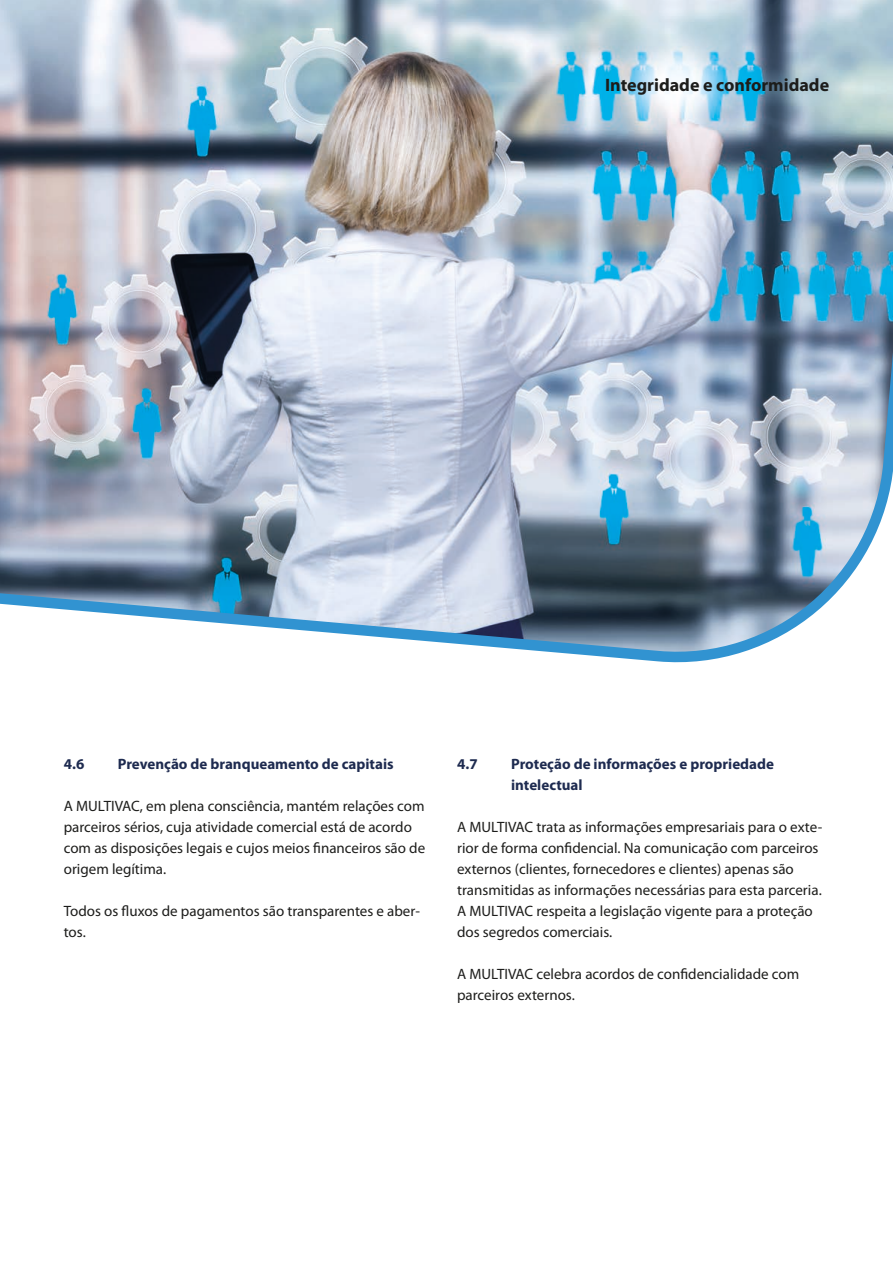
<style>
.page{position:relative;width:893px;height:1263px;background:#fff}
.page>*{position:absolute;margin:0;border:0;box-sizing:border-box;transform-origin:0 0}
.t1{font:700 18px "Myriad Pro";color:#1d1d1b}
.t2{font:15px/21px "Myriad Pro";color:#1d1d1b}
.t3{font:700 15px/21px "Myriad Pro";color:#1e2b50}
</style>
<div class="page">
<img style="left:0;top:0;width:893px;height:663px">
<p class="t1" style="left:605px;top:73px;width:226px">Integridade e conformidade</p>
<p class="t3" style="left:64px;top:753px;width:22px">4.6</p>
<p class="t3" style="left:118px;top:753px;width:277px">Prevenção de branqueamento de capitais</p>
<p class="t2" style="left:64px;top:795px;width:363px">A MULTIVAC, em plena consciência, mantém relações com parceiros sérios, cuja atividade comercial está de acordo com as disposições legais e cujos meios financeiros são de origem legítima.</p>
<p class="t2" style="left:64px;top:900px;width:358px">Todos os fluxos de pagamentos são transparentes e aber&shy;tos.</p>
<p class="t3" style="left:457px;top:753px;width:22px">4.7</p>
<p class="t3" style="left:511px;top:753px;width:264px">Proteção de informações e propriedade intelectual</p>
<p class="t2" style="left:457px;top:816px;width:367px">A MULTIVAC trata as informações empresariais para o exte&shy;rior de forma confidencial. Na comunicação com parceiros externos (clientes, fornecedores e clientes) apenas são transmitidas as informações necessárias para esta parceria.<br>A MULTIVAC respeita a legislação vigente para a proteção dos segredos comerciais.</p>
<p class="t2" style="left:457px;top:963px;width:344px">A MULTIVAC celebra acordos de confidencialidade com parceiros externos.</p>
</div>
